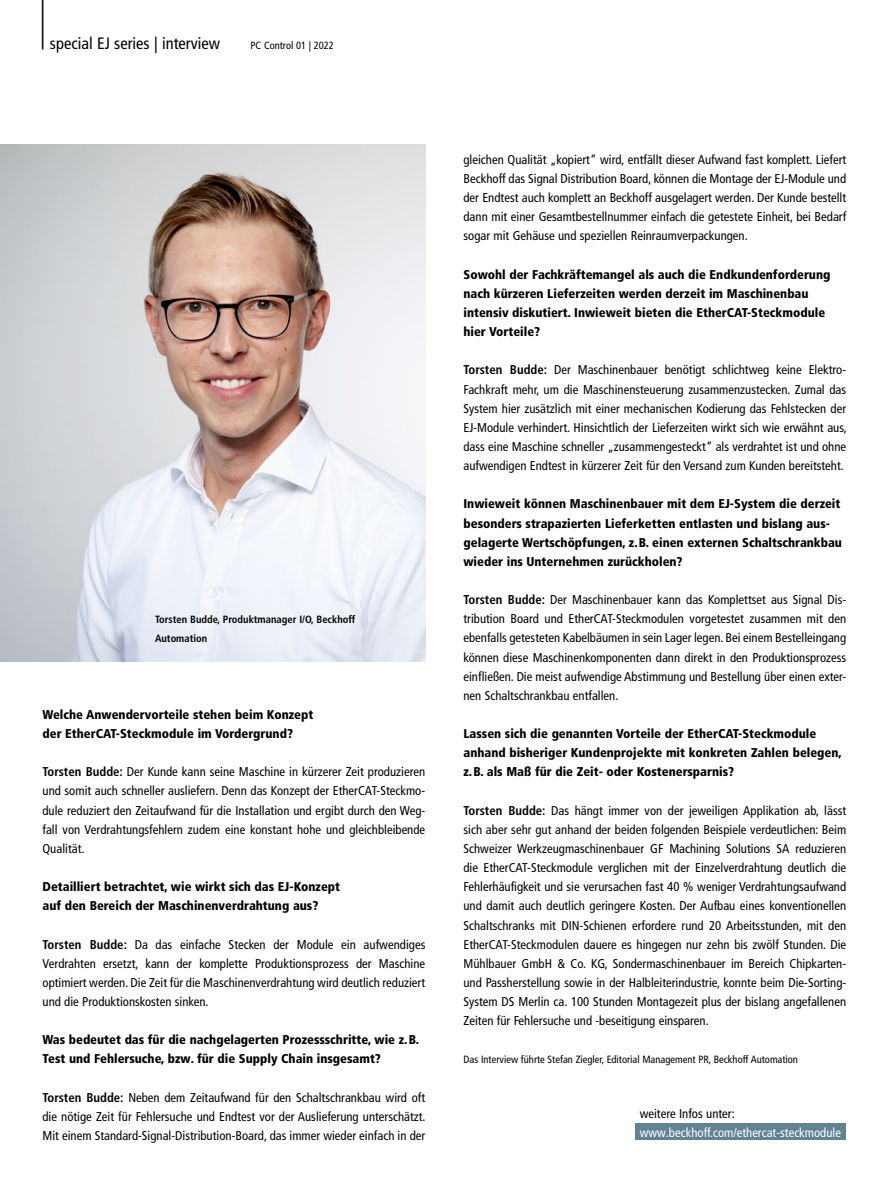
<style>
.page{position:relative;width:893px;height:1191px;background:#fff}
.page>*{position:absolute;margin:0;border:0;box-sizing:border-box;transform-origin:0 0}
.t1{font:300 condensed 61.8px "Frutiger LT Pro";color:#000;scale:.49 1}
.t2{font:condensed 16.5px "Frutiger LT Pro";color:#000}
.t3{font:condensed 12.75px/19.2px "Frutiger LT Pro";color:#000;text-align:justify}
.t4{font:900 condensed 12.75px/19.2px "Frutiger LT Pro";color:#000}
.t5{font:condensed 12.75px "Frutiger LT Pro";color:#fff}
.t6{font:condensed 10.5px "Frutiger LT Pro";color:#000}
.t7{font:700 condensed 10.5px/19.2px "Frutiger LT Pro";color:#000}
.s1{font-weight:700}
</style>
<div class="page">
<img style="left:0;top:145px;width:425px;height:516px">
<div style="left:635px;top:1123px;width:211px;height:16px;background:#608291"></div>
<h1 class="t1" style="left:39px;top:-23px;width:15px">|</h1>
<p class="t2" style="left:50px;top:34px;width:172px">special EJ series | interview</p>
<p class="t6" style="left:251px;top:39px;width:85px">PC Control 01 | 2022</p>
<p class="t7" style="left:155px;top:610px;width:202px">Torsten Budde, Produktmanager I/O, Beckhoff<br>Automation</p>
<p class="t4" style="left:43px;top:705px;width:272px">Welche Anwendervorteile stehen beim Konzept der EtherCAT-Steckmodule im Vordergrund?</p>
<p class="t3" style="left:43px;top:762px;width:384px"><span class="s1">Torsten Budde:</span> Der Kunde kann seine Maschine in kürzerer Zeit produzieren und somit auch schneller ausliefern. Denn das Konzept der EtherCAT-Steckmo&shy;dule reduziert den Zeitaufwand für die Installation und ergibt durch den Weg&shy;fall von Verdrahtungsfehlern zudem eine konstant hohe und gleichbleibende Qualität.</p>
<p class="t4" style="left:43px;top:877px;width:299px">Detailliert betrachtet, wie wirkt sich das EJ-Konzept auf den Bereich der Maschinenverdrahtung aus?</p>
<p class="t3" style="left:43px;top:934px;width:384px"><span class="s1">Torsten Budde:</span> Da das einfache Stecken der Module ein aufwendiges Verdrahten ersetzt, kann der komplette Produktionsprozess der Maschine optimiert werden. Die Zeit für die Maschinenverdrahtung wird deutlich reduziert und die Produktionskosten sinken.</p>
<p class="t4" style="left:43px;top:1030px;width:378px">Was bedeutet das für die nachgelagerten Prozessschritte, wie z.B.<br>Test und Fehlersuche, bzw. für die Supply Chain insgesamt?</p>
<p class="t3" style="left:43px;top:1087px;width:385px"><span class="s1">Torsten Budde:</span> Neben dem Zeitaufwand für den Schaltschrankbau wird oft die nötige Zeit für Fehlersuche und Endtest vor der Auslieferung unterschätzt.<br>Mit einem Standard-Signal-Distribution-Board, das immer wieder einfach in der</p>
<p class="t3" style="left:463px;top:150px;width:384px">gleichen Qualität „kopiert“ wird, entfällt dieser Aufwand fast komplett. Liefert Beckhoff das Signal Distribution Board, können die Montage der EJ-Module und der Endtest auch komplett an Beckhoff ausgelagert werden. Der Kunde bestellt dann mit einer Gesamtbestellnummer einfach die getestete Einheit, bei Bedarf sogar mit Gehäuse und speziellen Reinraumverpackungen.</p>
<p class="t4" style="left:463px;top:264px;width:368px">Sowohl der Fachkräftemangel als auch die Endkundenforderung nach kürzeren Lieferzeiten werden derzeit im Maschinenbau intensiv diskutiert. Inwieweit bieten die EtherCAT-Steckmodule hier Vorteile?</p>
<p class="t3" style="left:463px;top:360px;width:385px"><span class="s1">Torsten Budde:</span> Der Maschinenbauer benötigt schlichtweg keine Elektro-Fachkraft mehr, um die Maschinensteuerung zusammenzustecken. Zumal das System hier zusätzlich mit einer mechanischen Kodierung das Fehlstecken der EJ-Module verhindert. Hinsichtlich der Lieferzeiten wirkt sich wie erwähnt aus, dass eine Maschine schneller „zusammengesteckt“ als verdrahtet ist und ohne aufwendigen Endtest in kürzerer Zeit für den Versand zum Kunden bereitsteht.</p>
<p class="t4" style="left:463px;top:494px;width:380px">Inwieweit können Maschinenbauer mit dem EJ-System die derzeit besonders strapazierten Lieferketten entlasten und bislang aus&shy;gelagerte Wertschöpfungen, z.B. einen externen Schaltschrankbau wieder ins Unternehmen zurückholen?</p>
<p class="t3" style="left:463px;top:590px;width:384px"><span class="s1">Torsten Budde:</span> Der Maschinenbauer kann das Komplettset aus Signal Dis&shy;tribution Board und EtherCAT-Steckmodulen vorgetestet zusammen mit den ebenfalls getesteten Kabelbäumen in sein Lager legen. Bei einem Bestelleingang können diese Maschinenkomponenten dann direkt in den Produktionsprozess einfließen. Die meist aufwendige Abstimmung und Bestellung über einen exter&shy;nen Schaltschrankbau entfallen.</p>
<p class="t4" style="left:463px;top:724px;width:380px">Lassen sich die genannten Vorteile der EtherCAT-Steckmodule anhand bisheriger Kundenprojekte mit konkreten Zahlen belegen, z.B. als Maß für die Zeit- oder Kostenersparnis?</p>
<p class="t3" style="left:463px;top:800px;width:384px"><span class="s1">Torsten Budde:</span> Das hängt immer von der jeweiligen Applikation ab, lässt sich aber sehr gut anhand der beiden folgenden Beispiele verdeutlichen: Beim Schweizer Werkzeugmaschinenbauer GF Machining Solutions SA reduzieren die EtherCAT-Steckmodule verglichen mit der Einzelverdrahtung deutlich die Fehlerhäufigkeit und sie verursachen fast 40 % weniger Verdrahtungsaufwand und damit auch deutlich geringere Kosten. Der Aufbau eines konventionellen Schaltschranks mit DIN-Schienen erfordere rund 20 Arbeitsstunden, mit den EtherCAT-Steckmodulen dauere es hingegen nur zehn bis zwölf Stunden. Die Mühlbauer GmbH &amp; Co. KG, Sondermaschinenbauer im Bereich Chipkarten&shy;und Passherstellung sowie in der Halbleiterindustrie, konnte beim Die-Sorting-System DS Merlin ca. 100 Stunden Montagezeit plus der bislang angefallenen Zeiten für Fehlersuche und -beseitigung einsparen.</p>
<p class="t6" style="left:463px;top:1053px;width:336px">Das Interview führte Stefan Ziegler, Editorial Management PR, Beckhoff Automation</p>
<p class="t3" style="left:640px;top:1104px;width:97px">weitere Infos unter:</p>
<p class="t5" style="left:640px;top:1124px;width:203px">www.beckhoff.com/ethercat-steckmodule</p>
</div>
